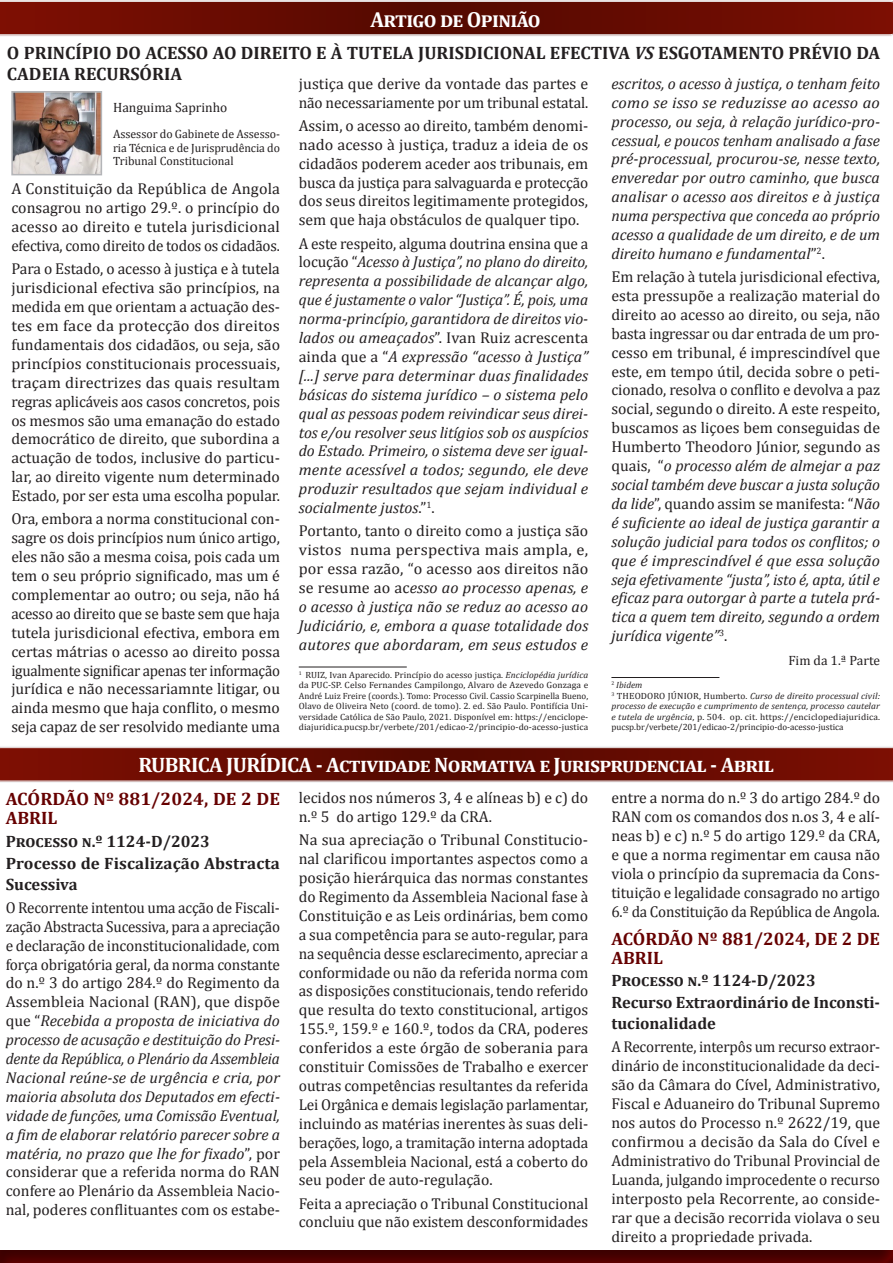
<style>
.page{position:relative;width:893px;height:1263px;background:#fff}
.page>*{position:absolute;margin:0;border:0;box-sizing:border-box;transform-origin:0 0}
.TXT_legisJuris{font:700 21.9px "Cambria";letter-spacing:-.03em;color:#fff;scale:.96 1}
.TXT_legisJuris-2{font:700 21px "Cambria";letter-spacing:-.03em;color:#fff}
.TXT_legisJuris-3{font:700 18px/21px "Cambria";color:#231f20}
.TITULO_ACORDAO{font:700 18px/19.5px "Cambria";color:#600}
.TXT_legisJuris-4{font:700 16.5px/21px "Cambria";color:#231f20}
.TXT_legisJuris-5{font:15.75px/18.9px "Cambria";color:#231f20;text-align:justify}
.TXT_legisJuris-6{font:italic 15.75px/18.9px "Cambria";color:#231f20;text-align:justify}
.TXT_legisJuris-7{font:15.75px/18.9px "Cambria";color:#231f20;text-align:justify;scale:.96 1}
.TXT_legisJuris-8{font:13.5px "Cambria";color:#231f20}
.TXT_legisJuris-9{font:12px/13.5px "Cambria";letter-spacing:-.005em;color:#231f20;text-align:justify}
.Footnote{font:9px/10.5px "Cambria";color:#231f20;text-align:justify}
.Footnote-2{font:9px/10.5px "Cambria";color:#231f20;text-align:justify;scale:1.04 1}
.Footnote-3{font:italic 9px "Cambria";color:#231f20}
.s1{font-family:"Lexdata Cambria Bold";font-weight:400;font-style:italic}
.s2{font-style:normal}
.s3{font-style:italic}
</style>
<div class="page">
<hr style="left:299px;top:667px;width:108px;height:1px;background:#231f20">
<div style="left:0;top:1249px;width:893px;height:14px;background:#231f20;opacity:.5"></div>
<svg style="left:0;top:0;width:893px;height:36px;background:#752118"></svg>
<img style="left:14px;top:94px;width:85px;height:78px">
<div style="left:11px;top:91px;width:91px;height:84px;border:2px solid #b4b5b8"></div>
<hr style="left:611px;top:677px;width:108px;height:1px;background:#231f20">
<svg style="left:0;top:746px;width:893px;height:36px;background:#742017"></svg>
<p class="TXT_legisJuris" style="left:371px;top:6px;width:179px">Artigo de Opinião</p>
<p class="TXT_legisJuris-3" style="left:7px;top:42px;width:875px">O PRINCÍPIO DO ACESSO AO DIREITO E À TUTELA JURISDICIONAL EFECTIVA <span class="s1">VS</span> ESGOTAMENTO PRÉVIO DA<br>CADEIA RECURSÓRIA</p>
<p class="TXT_legisJuris-6" style="left:611px;top:74px;width:270px">escritos, o acesso à justiça, o tenham feito como se isso se reduzisse ao acesso ao processo, ou seja, à relação jurídico-pro&shy;cessual, e poucos tenham analisado a fase pré-processual, procurou-se, nesse texto, enveredar por outro caminho, que busca analisar o acesso aos direitos e à justiça numa perspectiva que conceda ao próprio acesso a qualidade de um direito, e de um direito humano e fundamental<span class="s2">”</span><sup>2</sup><span class="s2">.</span></p>
<p class="TXT_legisJuris-5" style="left:611px;top:267px;width:270px">Em relação à tutela jurisdicional efectiva, esta pressupõe a realização material do direito ao acesso ao direito, ou seja, não basta ingressar ou dar entrada de um pro&shy;cesso em tribunal, é imprescindível que este, em tempo útil, decida sobre o peti&shy;cionado, resolva o conflito e devolva a paz social, segundo o direito. A este respeito, buscamos as liçoes bem conseguidas de Humberto Theodoro Júnior, segundo as quais, “<span class="s3">o processo além de almejar a paz social também deve buscar a justa solução da lide</span>”, quando assim se manifesta: “<span class="s3">Não é suficiente ao ideal de justiça garantir a solução judicial para todos os conflitos; o que é imprescindível é que essa solução seja efetivamente “justa”, isto é, apta, útil e eficaz para outorgar à parte a tutela prá&shy;tica a quem tem direito, segundo a ordem jurídica vigente”</span><sup>3</sup>.</p>
<p class="TXT_legisJuris-8" style="left:788px;top:652px;width:93px">Fim da 1.ª Parte</p>
<p class="Footnote-3" style="left:611px;top:679px;width:32px"><sup>2</sup> Ibidem</p>
<p class="Footnote-2" style="left:611px;top:690px;width:260px"><sup>3</sup> THEODORO JÚNIOR, Humberto. <span class="s3">Curso de direito processual civil: processo de execução e cumprimento de sentença, processo cautelar e tutela de urgência</span>, p. 504. op. cit. https://enciclopediajuridica. pucsp.br/verbete/201/edicao-2/principio-do-acesso-justica</p>
<p class="TXT_legisJuris-2" style="left:139px;top:752px;width:637px">RUBRICA JURÍDICA - Actividade Normativa e Jurisprudencial - Abril</p>
<p class="TITULO_ACORDAO" style="left:6px;top:788px;width:276px">ACÓRDÃO Nº 881/2024, DE 2 DE<br>ABRIL</p>
<p class="TXT_legisJuris-4" style="left:6px;top:830px;width:206px">Processo n.º 1124-D/2023</p>
<p class="TXT_legisJuris-4" style="left:6px;top:852px;width:276px">Processo de Fiscalização Abstracta<br>Sucessiva</p>
<p class="TXT_legisJuris-7" style="left:6px;top:898px;width:287px">O Recorrente intentou uma acção de Fiscali&shy;zação Abstracta Sucessiva, para a apreciação e declaração de inconstitucionalidade, com força obrigatória geral, da norma constante do n.º 3 do artigo 284.º do Regimento da Assembleia Nacional (RAN), que dispõe que “<span class="s3">Recebida a proposta de iniciativa do processo de acusação e destituição do Presi&shy;dente da República, o Plenário da Assembleia Nacional reúne-se de urgência e cria, por maioria absoluta dos Deputados em efecti&shy;vidade de funções, uma Comissão Eventual, a fim de elaborar relatório parecer sobre a matéria, no prazo que lhe for fixado</span>”, por considerar que a referida norma do RAN confere ao Plenário da Assembleia Nacio&shy;nal, poderes conflituantes com os estabe-</p>
<p class="TXT_legisJuris-5" style="left:299px;top:74px;width:291px">justiça que derive da vontade das partes e não necessariamente por um tribunal estatal.</p>
<p class="TXT_legisJuris-5" style="left:299px;top:116px;width:291px">Assim, o acesso ao direito, também denomi&shy;nado acesso à justiça, traduz a ideia de os cidadãos poderem aceder aos tribunais, em busca da justiça para salvaguarda e protecção dos seus direitos legitimamente protegidos, sem que haja obstáculos de qualquer tipo.</p>
<p class="TXT_legisJuris-6" style="left:299px;top:233px;width:291px"><span class="s2">A este respeito, alguma doutrina ensina que a locução “</span>Acesso à Justiça”, no plano do direito, representa a possibilidade de alcançar algo, que é justamente o valor “Justiça”. É, pois, uma norma-princípio, garantidora de direitos vio&shy;lados ou ameaçados<span class="s2">”. Ivan Ruiz acrescenta ainda que a “</span>A expressão “acesso à Justiça” [...] serve para determinar duas finalidades básicas do sistema jurídico – o sistema pelo qual as pessoas podem reivindicar seus direi&shy;tos e/ou resolver seus litígios sob os auspícios do Estado. Primeiro, o sistema deve ser igual&shy;mente acessível a todos; segundo, ele deve produzir resultados que sejam individual e socialmente justos<span class="s2">.”</span><sup>1</sup><span class="s2">.</span></p>
<p class="TXT_legisJuris-6" style="left:299px;top:521px;width:291px"><span class="s2">Portanto, tanto o direito como a justiça são vistos numa perspectiva mais ampla, e, por essa razão, “o acesso aos direitos não se resume ao ac</span>esso ao processo apenas, e o acesso à justiça não se reduz ao acesso ao Judiciário, e, embora a quase totalidade dos autores que abordaram, em seus estudos e</p>
<p class="Footnote" style="left:299px;top:669px;width:291px"><sup>1</sup> RUIZ, Ivan Aparecido. Princípio do acesso justiça. <span class="s3">Enciclopédia jurídica </span>da PUC-SP. Celso Fernandes Campilongo, Alvaro de Azevedo Gonzaga e André Luiz Freire (coords.). Tomo: Processo Civil. Cassio Scarpinella Bueno, Olavo de Oliveira Neto (coord. de tomo). 2. ed. São Paulo. Pontifícia Uni&shy;versidade Católica de São Paulo, 2021. Disponível em: https://enciclope&shy;diajuridica.pucsp.br/verbete/201/edicao-2/principio-do-acesso-justica</p>
<p class="TXT_legisJuris-8" style="left:113px;top:99px;width:116px">Hanguima Saprinho</p>
<p class="TXT_legisJuris-9" style="left:113px;top:127px;width:168px">Assessor do Gabinete de Assesso&shy;ria Técnica e de Jurisprudência do Tribunal Constitucional</p>
<p class="TXT_legisJuris-5" style="left:11px;top:180px;width:270px">A Constituição da República de Angola consagrou no artigo 29.º. o princípio do acesso ao direito e tutela jurisdicional efectiva, como direito de todos os cidadãos.</p>
<p class="TXT_legisJuris-5" style="left:11px;top:259px;width:270px">Para o Estado, o acesso à justiça e à tutela jurisdicional efectiva são princípios, na medida em que orientam a actuação des&shy;tes em face da protecção dos direitos fundamentais dos cidadãos, ou seja, são princípios constitucionais processuais, traçam directrizes das quais resultam regras aplicáveis aos casos concretos, pois os mesmos são uma emanação do estado democrático de direito, que subordina a actuação de todos, inclusive do particu&shy;lar, ao direito vigente num determinado Estado, por ser esta uma escolha popular.</p>
<p class="TXT_legisJuris-5" style="left:11px;top:509px;width:270px">Ora, embora a norma constitucional con&shy;sagre os dois princípios num único artigo, eles não são a mesma coisa, pois cada um tem o seu próprio significado, mas um é complementar ao outro; ou seja, não há acesso ao direito que se baste sem que haja tutela jurisdicional efectiva, embora em certas mátrias o acesso ao direito possa igualmente significar apenas ter informação jurídica e não necessariamnte litigar, ou ainda mesmo que haja conflito, o mesmo seja capaz de ser resolvido mediante uma</p>
<p class="TXT_legisJuris-5" style="left:299px;top:788px;width:291px">lecidos nos números 3, 4 e alíneas b) e c) do n.º 5 do artigo 129.º da CRA.</p>
<p class="TXT_legisJuris-5" style="left:299px;top:830px;width:291px">Na sua apreciação o Tribunal Constitucio&shy;nal clarificou importantes aspectos como a posição hierárquica das normas constantes do Regimento da Assembleia Nacional fase à Constituição e as Leis ordinárias, bem como a sua competência para se auto-regular, para na sequência desse esclarecimento, apreciar a conformidade ou não da referida norma com as disposições constitucionais, tendo referido que resulta do texto constitucional, artigos 155.º, 159.º e 160.º, todos da CRA, poderes conferidos a este órgão de soberania para constituir Comissões de Trabalho e exercer outras competências resultantes da referida Lei Orgânica e demais legislação parlamentar, incluindo as matérias inerentes às suas deli&shy;berações, logo, a tramitação interna adoptada pela Assembleia Nacional, está a coberto do seu poder de auto-regulação.</p>
<p class="TXT_legisJuris-5" style="left:299px;top:1194px;width:291px">Feita a apreciação o Tribunal Constitucional concluiu que não existem desconformidades</p>
<p class="TXT_legisJuris-5" style="left:611px;top:788px;width:270px">entre a norma do n.º 3 do artigo 284.º do RAN com os comandos dos n.os 3, 4 e alí&shy;neas b) e c) n.º 5 do artigo 129.º da CRA, e que a norma regimentar em causa não viola o princípio da supremacia da Cons&shy;tituição e legalidade consagrado no artigo 6.º da Constituição da República de Angola.</p>
<p class="TITULO_ACORDAO" style="left:611px;top:928px;width:270px">ACÓRDÃO Nº 881/2024, DE 2 DE<br>ABRIL</p>
<p class="TXT_legisJuris-4" style="left:611px;top:970px;width:206px">Processo n.º 1124-D/2023</p>
<p class="TXT_legisJuris-4" style="left:611px;top:992px;width:270px">Recurso Extraordinário de Inconsti&shy;tucionalidade</p>
<p class="TXT_legisJuris-7" style="left:611px;top:1037px;width:281px">A Recorrente, interpôs um recurso extraor&shy;dinário de inconstitucionalidade da deci&shy;são da Câmara do Cível, Administrativo, Fiscal e Aduaneiro do Tribunal Supremo nos autos do Processo n.º 2622/19, que confirmou a decisão da Sala do Cível e Administrativo do Tribunal Provincial de Luanda, julgando improcedente o recurso interposto pela Recorrente, ao conside&shy;rar que a decisão recorrida violava o seu direito a propriedade privada.</p>
</div>
